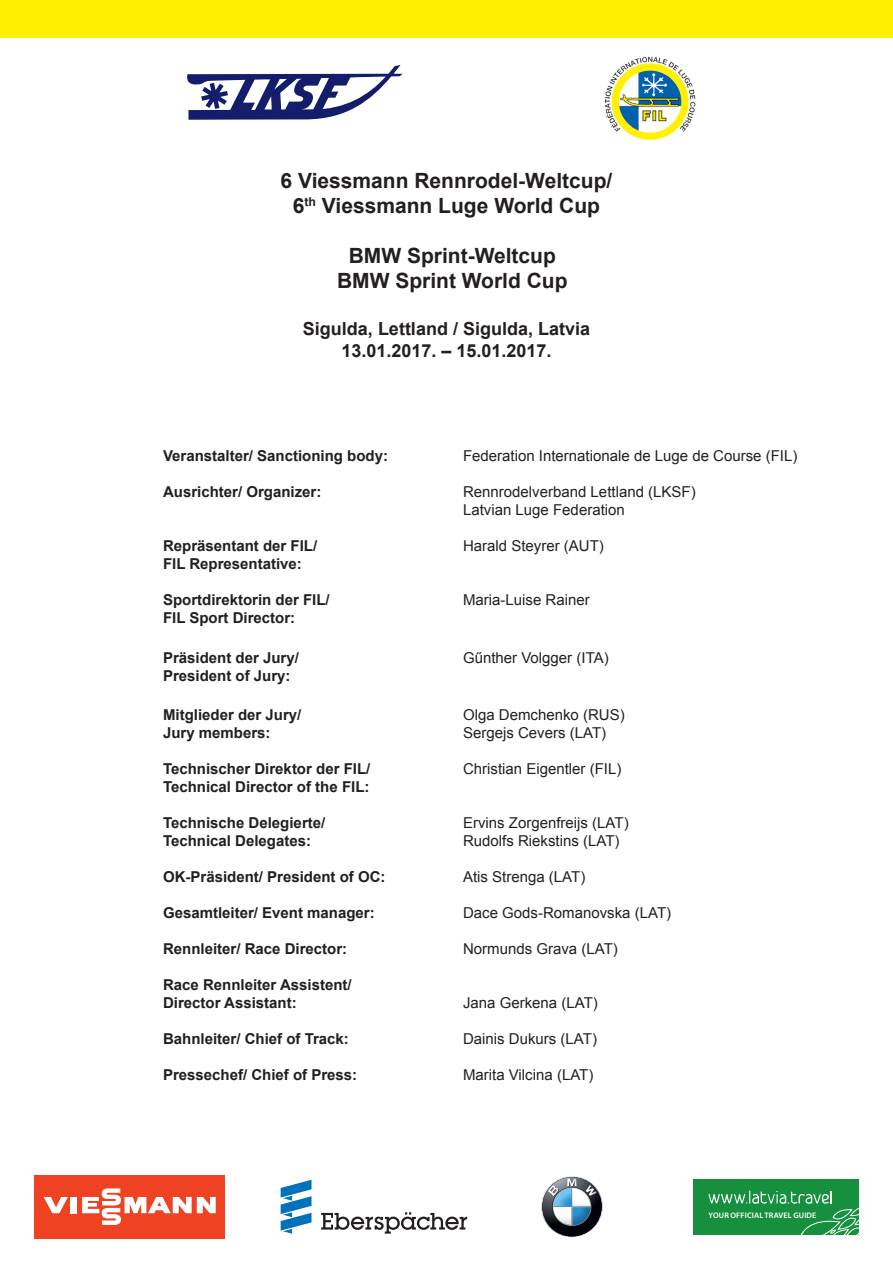
<style>
.page{position:relative;width:893px;height:1263px;background:#fff}
.page>*{position:absolute;margin:0;border:0;box-sizing:border-box;transform-origin:0 0}
.t1{font:700 21px "Arial";color:#231f20}
.t2{font:700 18px "Arial";color:#231f20}
.t3{font:700 15px "Arial";color:#231f20}
.t4{font:15px "Arial";color:#231f20}
.t5{font:600 8.1px "Myriad Pro";letter-spacing:.02em;color:#fff}
</style>
<div class="page">
<img style="left:604px;top:56px;width:92px;height:84px">
<div style="left:35px;top:1175px;width:190px;height:63px;background:#ef4222"></div>
<div style="left:71px;top:1197px;width:6px;height:16px;background:#fff"></div>
<svg style="left:44px;top:1197px;width:24px;height:16px"></svg>
<svg style="left:82px;top:1188px;width:134px;height:37px"></svg>
<svg style="left:541px;top:1176px;width:62px;height:61px"></svg>
<svg style="left:542px;top:1177px;width:60px;height:59px"></svg>
<svg style="left:548px;top:1178px;width:49px;height:47px"></svg>
<div style="left:693px;top:1179px;width:165px;height:55px;background:#16903e"></div>
<svg style="left:708px;top:1191px;width:150px;height:43px"></svg>
<svg style="left:187px;top:65px;width:216px;height:55px"></svg>
<svg style="left:321px;top:1212px;width:146px;height:21px"></svg>
<svg style="left:281px;top:1180px;width:30px;height:54px"></svg>
<div style="left:0;top:0;width:893px;height:37px;background:#fff101"></div>
<p class="t1" style="left:281px;top:166px;width:333px">6 Viessmann Rennrodel-Weltcup/</p>
<p class="t1" style="left:293px;top:191px;width:309px">6<sup>th</sup> Viessmann Luge World Cup</p>
<p class="t1" style="left:349px;top:242px;width:209px">BMW Sprint-Weltcup</p>
<p class="t1" style="left:337px;top:267px;width:232px">BMW Sprint World Cup</p>
<p class="t2" style="left:303px;top:317px;width:289px">Sigulda, Lettland / Sigulda, Latvia</p>
<p class="t2" style="left:341px;top:338px;width:212px">13.01.2017. – 15.01.2017.</p>
<p class="t3" style="left:163px;top:446px;width:227px">Veranstalter/ Sanctioning body:</p>
<p class="t4" style="left:463px;top:446px;width:336px">Federation Internationale de Luge de Course (FIL)</p>
<p class="t3" style="left:163px;top:482px;width:160px">Ausrichter/ Organizer:</p>
<p class="t4" style="left:463px;top:482px;width:234px">Rennrodelverband Lettland (LKSF)</p>
<p class="t4" style="left:463px;top:500px;width:163px">Latvian Luge Federation</p>
<p class="t3" style="left:163px;top:536px;width:156px">Repräsentant der FIL/</p>
<p class="t4" style="left:463px;top:536px;width:142px">Harald Steyrer (AUT)</p>
<p class="t3" style="left:163px;top:554px;width:140px">FIL Representative:</p>
<p class="t3" style="left:163px;top:590px;width:168px">Sportdirektorin der FIL/</p>
<p class="t4" style="left:463px;top:590px;width:128px">Maria-Luise Rainer</p>
<p class="t3" style="left:163px;top:608px;width:134px">FIL Sport Director:</p>
<p class="t3" style="left:163px;top:647px;width:137px">Präsident der Jury/</p>
<p class="t4" style="left:463px;top:648px;width:147px">Gűnther Volgger (ITA)</p>
<p class="t3" style="left:163px;top:665px;width:129px">President of Jury:</p>
<p class="t3" style="left:163px;top:705px;width:140px">Mitglieder der Jury/</p>
<p class="t4" style="left:463px;top:705px;width:163px">Olga Demchenko (RUS)</p>
<p class="t3" style="left:163px;top:723px;width:109px">Jury members:</p>
<p class="t4" style="left:463px;top:723px;width:145px">Sergejs Cevers (LAT)</p>
<p class="t3" style="left:163px;top:759px;width:209px">Technischer Direktor der FIL/</p>
<p class="t4" style="left:463px;top:759px;width:160px">Christian Eigentler (FIL)</p>
<p class="t3" style="left:163px;top:777px;width:208px">Technical Director of the FIL:</p>
<p class="t3" style="left:163px;top:813px;width:164px">Technische Delegierte/</p>
<p class="t4" style="left:463px;top:813px;width:167px">Ervins Zorgenfreijs (LAT)</p>
<p class="t3" style="left:163px;top:831px;width:150px">Technical Delegates:</p>
<p class="t4" style="left:463px;top:831px;width:158px">Rudolfs Riekstins (LAT)</p>
<p class="t3" style="left:163px;top:867px;width:224px">OK-Präsident/ President of OC:</p>
<p class="t4" style="left:463px;top:867px;width:124px">Atis Strenga (LAT)</p>
<p class="t3" style="left:163px;top:903px;width:213px">Gesamtleiter/ Event manager:</p>
<p class="t4" style="left:463px;top:903px;width:210px">Dace Gods-Romanovska (LAT)</p>
<p class="t3" style="left:163px;top:939px;width:186px">Rennleiter/ Race Director:</p>
<p class="t4" style="left:463px;top:939px;width:156px">Normunds Grava (LAT)</p>
<p class="t3" style="left:163px;top:975px;width:190px">Race Rennleiter Assistent/</p>
<p class="t3" style="left:163px;top:993px;width:135px">Director Assistant:</p>
<p class="t4" style="left:463px;top:993px;width:136px">Jana Gerkena (LAT)</p>
<p class="t3" style="left:163px;top:1029px;width:187px">Bahnleiter/ Chief of Track:</p>
<p class="t4" style="left:463px;top:1029px;width:135px">Dainis Dukurs (LAT)</p>
<p class="t3" style="left:163px;top:1065px;width:196px">Pressechef/ Chief of Press:</p>
<p class="t4" style="left:463px;top:1065px;width:132px">Marita Vilcina (LAT)</p>
<p class="t5" style="left:709px;top:1210px;width:109px">YOUR OFFICIAL TRAVEL GUIDE</p>
</div>
